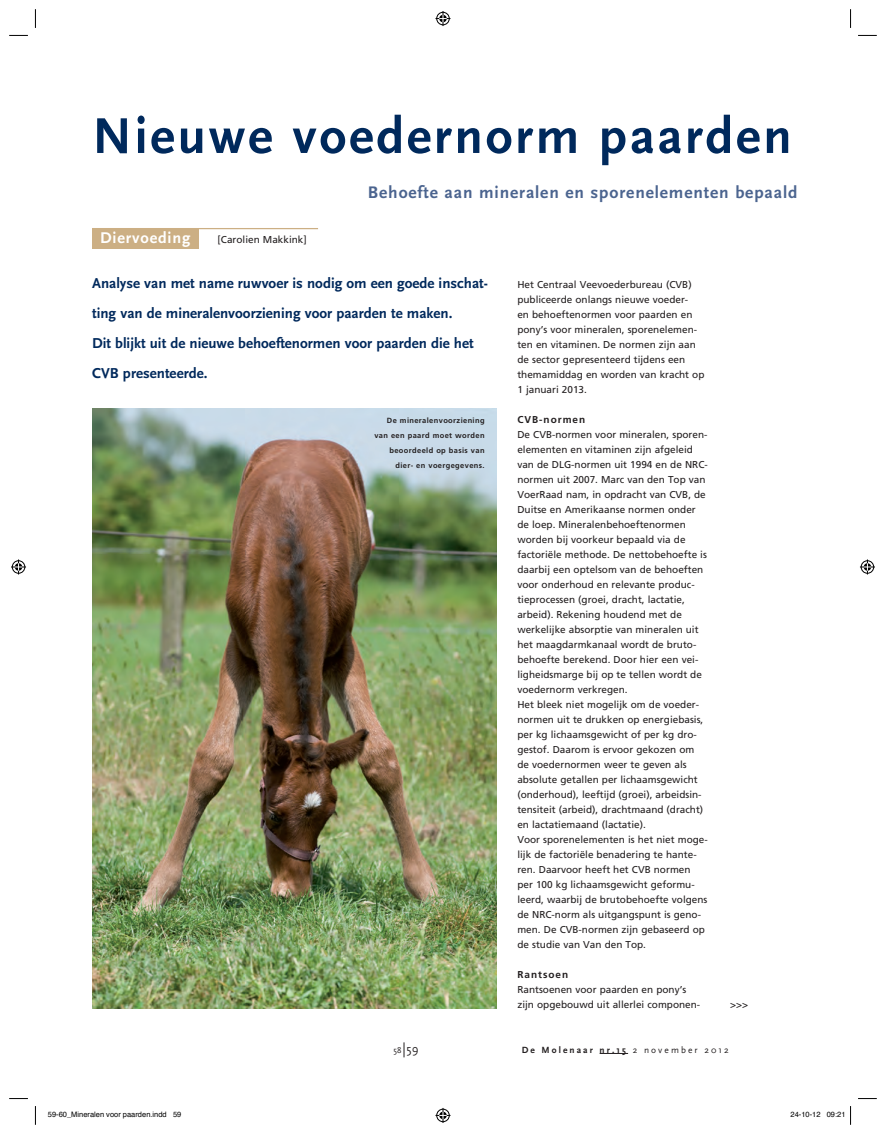
<style>
.page{position:relative;width:886px;height:1134px;background:#fff}
.page>*{position:absolute;margin:0;border:0;box-sizing:border-box;transform-origin:0 0}
.t1{font:700 52.5px "Scala Sans";letter-spacing:.05em;color:#00295c}
.t2{font:700 17.5px "Scala Sans";letter-spacing:.05em;color:#4b648f}
.t3{font:700 16.25px "Scala Sans";letter-spacing:.05em;color:#fff}
.t4{font:700 15px/30px "Scala Sans";color:#00295c}
.t5{font:10px/15px "Frutiger";color:#231f20}
.t6{font:700 9.38px "Scala Sans";letter-spacing:.22em;color:#231f20}
.t7{font:8.75px "Scala Sans";color:#231f20}
.t8{font:700 7.5px/15px "Frutiger";letter-spacing:.05em;color:#231f20;text-align:right}
.t9{font:7.5px "Helvetica";color:#000}
.s1{font-weight:700}
.s2{font-size:12.5px}
.s3{font-weight:400}
</style>
<div class="page">
<svg style="left:600px;top:1053px;width:28px;height:1px"></svg>
<svg style="left:404px;top:1042px;width:1px;height:15px"></svg>
<div style="left:92px;top:229px;width:106px;height:20px;background:#ccaf84"></div>
<hr style="left:92px;top:228px;width:226px;height:1px;background:#ccaf84">
<img style="left:92px;top:408px;width:404px;height:600px">
<svg style="left:9px;top:35px;width:19px;height:1px"></svg>
<svg style="left:858px;top:35px;width:19px;height:1px"></svg>
<svg style="left:9px;top:1098px;width:19px;height:1px"></svg>
<svg style="left:858px;top:1098px;width:19px;height:1px"></svg>
<svg style="left:35px;top:9px;width:1px;height:19px"></svg>
<svg style="left:35px;top:1106px;width:1px;height:19px"></svg>
<svg style="left:850px;top:9px;width:1px;height:19px"></svg>
<svg style="left:850px;top:1106px;width:1px;height:19px"></svg>
<svg style="left:435px;top:11px;width:15px;height:15px"></svg>
<svg style="left:435px;top:1108px;width:15px;height:15px"></svg>
<svg style="left:11px;top:559px;width:15px;height:15px"></svg>
<svg style="left:860px;top:559px;width:15px;height:15px"></svg>
<p class="t1" style="left:92px;top:108px;width:701px">Nieuwe voedernorm paarden</p>
<p class="t3" style="left:100px;top:229px;width:92px">Diervoeding</p>
<p class="t5" style="left:218px;top:232px;width:91px">[Carolien Makkink]</p>
<p class="t2" style="left:368px;top:183px;width:431px">Behoefte aan mineralen en sporenelementen bepaald</p>
<p class="t4" style="left:92px;top:268px;width:397px">Analyse van met name ruwvoer is nodig om een goede inschat&shy;ting van de mineralenvoorziening voor paarden te maken.<br>Dit blijkt uit de nieuwe behoeftenormen voor paarden die het CVB presenteerde.</p>
<p class="t8" style="left:374px;top:413px;width:112px">De mineralenvoorziening van een paard moet worden beoordeeld op basis van dier- en voergegevens.</p>
<p class="t5" style="left:517px;top:277px;width:188px">Het Centraal Veevoederbureau (CVB) publiceerde onlangs nieuwe voeder-<br>en behoeftenormen voor paarden en pony’s voor mineralen, sporenelemen&shy;ten en vitaminen. De normen zijn aan de sector gepresenteerd tijdens een themamiddag en worden van kracht op 1 januari 2013.</p>
<p class="t5" style="left:517px;top:412px;width:192px"><span class="s1">CVB-normen<br></span>De CVB-normen voor mineralen, sporen&shy;elementen en vitaminen zijn afgeleid van de DLG-normen uit 1994 en de NRC&shy;normen uit 2007. Marc van den Top van VoerRaad nam, in opdracht van CVB, de Duitse en Amerikaanse normen onder de loep. Mineralenbehoeftenormen worden bij voorkeur bepaald via de factoriële methode. De nettobehoefte is daarbij een optelsom van de behoeften voor onderhoud en relevante produc&shy;tieprocessen (groei, dracht, lactatie, arbeid). Rekening houdend met de werkelijke absorptie van mineralen uit het maagdarmkanaal wordt de bruto&shy;behoefte berekend. Door hier een vei&shy;ligheidsmarge bij op te tellen wordt de voedernorm verkregen.<br>Het bleek niet mogelijk om de voeder&shy;normen uit te drukken op energiebasis, per kg lichaamsgewicht of per kg dro&shy;gestof. Daarom is ervoor gekozen om de voedernormen weer te geven als absolute getallen per lichaamsgewicht (onderhoud), leeftijd (groei), arbeidsin&shy;tensiteit (arbeid), drachtmaand (dracht) en lactatiemaand (lactatie).<br>Voor sporenelementen is het niet moge&shy;lijk de factoriële benadering te hante&shy;ren. Daarvoor heeft het CVB normen per 100 kg lichaamsgewicht geformu&shy;leerd, waarbij de brutobehoefte volgens de NRC-norm als uitgangspunt is geno&shy;men. De CVB-normen zijn gebaseerd op de studie van Van den Top.</p>
<p class="t5" style="left:517px;top:967px;width:184px"><span class="s1">Rantsoen<br></span>Rantsoenen voor paarden en pony’s zijn opgebouwd uit allerlei componen-</p>
<p class="t5" style="left:730px;top:997px;width:19px">&gt;&gt;&gt;</p>
<p class="t7" style="left:393px;top:1045px;width:26px">58 <span class="s2">59</span></p>
<p class="t6" style="left:522px;top:1045px;width:209px">De Molenaar nr.15 <span class="s3">2 november 2012</span></p>
<p class="t9" style="left:48px;top:1109px;width:135px">59-60_Mineralen voor paarden.indd 59</p>
<p class="t9" style="left:790px;top:1109px;width:57px">24-10-12 09:21</p>
</div>
